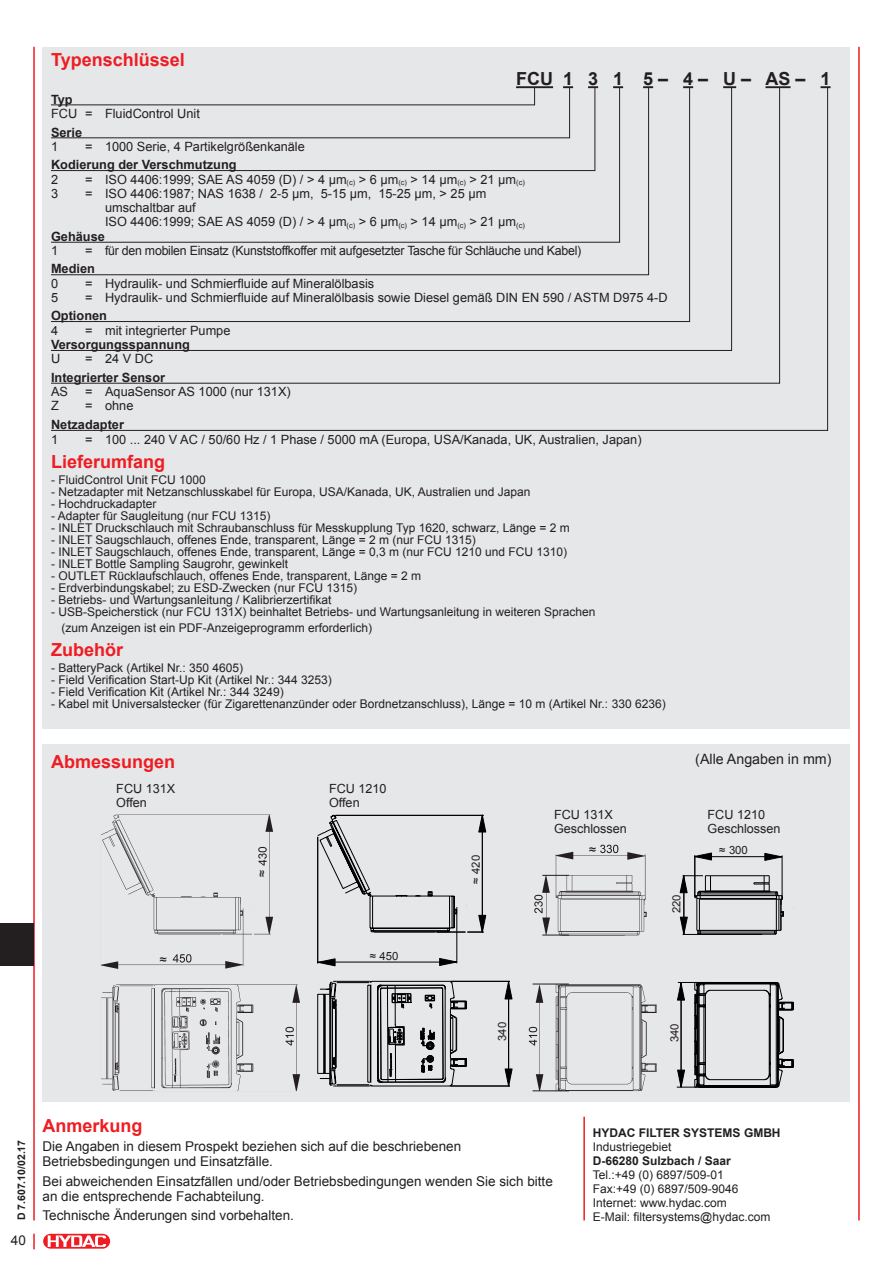
<style>
.page{position:relative;width:893px;height:1263px;background:#fff}
.page>*{position:absolute;margin:0;border:0;box-sizing:border-box;transform-origin:0 0}
.t1{font:700 18px "Arial";color:#ee1d23}
.t2{font:700 18px "Arial";color:#231f20}
.t3{font:14.25px "Arial";color:#231f20}
.t4{font:13.5px/15px "Arial";color:#231f20}
.t5{font:12.75px "Arial";color:#231f20}
.t6{font:700 12.75px "Arial";color:#231f20}
.t7{font:12.75px "Arial";letter-spacing:-.02em;color:#231f20}
.t8{font:12.6px/14px "Arial";color:#231f20}
.t9{font:12px/14px "Arial";color:#231f20}
.t10{font:700 12px "Arial";color:#231f20}
.t11{font:11.4px "Arial";color:#231f20}
.t12{font:700 10.5px "Arial";color:#231f20}
</style>
<div class="page">
<hr style="left:33px;top:47px;width:2px;height:1173px;background:#ee1d23">
<hr style="left:858px;top:47px;width:2px;height:1173px;background:#ee1d23">
<div style="left:43px;top:1233px;width:68px;height:16px;border:1px solid #fff;border-radius:7px"></div>
<svg style="left:43px;top:1234px;width:67px;height:14px"></svg>
<svg style="left:48px;top:1235px;width:58px;height:12px"></svg>
<svg style="left:33px;top:1234px;width:2px;height:15px"></svg>
<div style="left:0;top:923px;width:34px;height:42px;background:#231f20"></div>
<hr style="left:583px;top:1117px;width:2px;height:103px;background:#ee1d23">
<div style="left:43px;top:744px;width:807px;height:357px;background:#e6e7e9"></div>
<div style="left:43px;top:47px;width:807px;height:681px;background:#e6e7e9"></div>
<svg style="left:723px;top:86px;width:13px;height:1px"></svg>
<hr style="left:765px;top:86px;width:25px;height:2px;background:#231f20">
<svg style="left:820px;top:86px;width:10px;height:2px"></svg>
<img style="left:101px;top:814px;width:199px;height:277px">
<img style="left:528px;top:844px;width:229px;height:247px">
<svg style="left:51px;top:87px;width:777px;height:344px"></svg>
<svg style="left:317px;top:814px;width:196px;height:273px"></svg>
<svg style="left:764px;top:853px;width:18px;height:8px"></svg>
<svg style="left:694px;top:852px;width:18px;height:9px"></svg>
<hr style="left:704px;top:892px;width:66px;height:1px;background:#000002">
<hr style="left:700px;top:893px;width:76px;height:1px;background:#000002">
<hr style="left:700px;top:895px;width:76px;height:1px;background:#000002">
<hr style="left:700px;top:899px;width:76px;height:1px;background:#000002">
<hr style="left:710px;top:875px;width:54px;height:1px;background:#000002">
<hr style="left:710px;top:891px;width:54px;height:1px;background:#000002">
<hr style="left:781px;top:899px;width:1px;height:31px;background:#000002">
<hr style="left:778px;top:899px;width:1px;height:31px;background:#000002">
<svg style="left:781px;top:911px;width:3px;height:6px"></svg>
<hr style="left:700px;top:934px;width:74px;height:1px;background:#000002">
<hr style="left:700px;top:933px;width:74px;height:1px;background:#000002">
<hr style="left:700px;top:931px;width:75px;height:1px;background:#000002">
<svg style="left:774px;top:930px;width:8px;height:5px"></svg>
<hr style="left:699px;top:898px;width:77px;height:1px;background:#000002">
<hr style="left:699px;top:930px;width:77px;height:1px;background:#000002">
<hr style="left:776px;top:898px;width:1px;height:32px;background:#000002">
<hr style="left:696px;top:898px;width:1px;height:32px;background:#000002">
<hr style="left:699px;top:898px;width:1px;height:32px;background:#000002">
<svg style="left:754px;top:875px;width:29px;height:30px"></svg>
<hr style="left:695px;top:856px;width:87px;height:1px;background:#000002">
<hr style="left:694px;top:855px;width:1px;height:41px;background:#000002">
<hr style="left:782px;top:855px;width:1px;height:44px;background:#000002">
<hr style="left:824px;top:876px;width:1px;height:58px;background:#000002">
<svg style="left:679px;top:875px;width:35px;height:24px"></svg>
<svg style="left:679px;top:916px;width:23px;height:19px"></svg>
<hr style="left:683px;top:876px;width:1px;height:58px;background:#000002">
<svg style="left:677px;top:982px;width:117px;height:106px"></svg>
<hr style="left:681px;top:982px;width:1px;height:105px;background:#000002">
<svg style="left:542px;top:875px;width:27px;height:1px"></svg>
<hr style="left:533px;top:984px;width:36px;height:1px;background:#231f20">
<svg style="left:542px;top:935px;width:27px;height:1px"></svg>
<hr style="left:533px;top:1090px;width:36px;height:1px;background:#231f20">
<h1 class="t1" style="left:51px;top:47px;width:135px">Typenschlüssel</h1>
<h1 class="t2" style="left:516px;top:67px;width:316px">FCU 1 3 1 5 – 4 – U – AS – 1</h1>
<p class="t6" style="left:51px;top:91px;width:23px">Typ</p>
<p class="t5" style="left:51px;top:105px;width:150px">FCU = FluidControl Unit</p>
<p class="t6" style="left:51px;top:124px;width:33px">Serie</p>
<p class="t5" style="left:51px;top:138px;width:9px">1</p>
<p class="t5" style="left:85px;top:138px;width:221px">= 1000 Serie, 4 Partikelgrößenkanäle</p>
<p class="t6" style="left:51px;top:156px;width:187px">Kodierung der Verschmutzung</p>
<p class="t5" style="left:51px;top:171px;width:9px">2</p>
<p class="t5" style="left:85px;top:171px;width:441px">= ISO 4406:1999; SAE AS 4059 (D) / &gt; 4 µm<sub>(c)</sub> &gt; 6 µm<sub>(c)</sub> &gt; 14 µm<sub>(c)</sub> &gt; 21 µm<sub>(c)</sub></p>
<p class="t5" style="left:51px;top:185px;width:9px">3</p>
<p class="t5" style="left:85px;top:185px;width:403px">= ISO 4406:1987; NAS 1638 / 2-5 µm, 5-15 µm, 15-25 µm, &gt; 25 µm</p>
<p class="t5" style="left:105px;top:199px;width:92px">umschaltbar auf</p>
<p class="t5" style="left:105px;top:214px;width:421px">ISO 4406:1999; SAE AS 4059 (D) / &gt; 4 µm<sub>(c)</sub> &gt; 6 µm<sub>(c)</sub> &gt; 14 µm<sub>(c)</sub> &gt; 21 µm<sub>(c)</sub></p>
<p class="t6" style="left:51px;top:228px;width:55px">Gehäuse</p>
<p class="t5" style="left:51px;top:242px;width:9px">1</p>
<p class="t7" style="left:85px;top:242px;width:498px">= für den mobilen Einsatz (Kunststoffkoffer mit aufgesetzter Tasche für Schläuche und Kabel)</p>
<p class="t6" style="left:51px;top:260px;width:45px">Medien</p>
<p class="t5" style="left:51px;top:275px;width:9px">0</p>
<p class="t5" style="left:85px;top:275px;width:291px">= Hydraulik- und Schmierfluide auf Mineralölbasis</p>
<p class="t5" style="left:51px;top:289px;width:9px">5</p>
<p class="t5" style="left:85px;top:289px;width:584px">= Hydraulik- und Schmierfluide auf Mineralölbasis sowie Diesel gemäß DIN EN 590 / ASTM D975 4-D</p>
<p class="t6" style="left:51px;top:307px;width:57px">Optionen</p>
<p class="t5" style="left:51px;top:322px;width:9px">4</p>
<p class="t5" style="left:85px;top:322px;width:147px">= mit integrierter Pumpe</p>
<p class="t6" style="left:51px;top:336px;width:140px">Versorgungsspannung</p>
<p class="t5" style="left:51px;top:350px;width:11px">U</p>
<p class="t5" style="left:85px;top:350px;width:70px">= 24 V DC</p>
<p class="t6" style="left:51px;top:369px;width:116px">Integrierter Sensor</p>
<p class="t5" style="left:51px;top:383px;width:19px">AS</p>
<p class="t5" style="left:85px;top:383px;width:207px">= AquaSensor AS 1000 (nur 131X)</p>
<p class="t5" style="left:51px;top:397px;width:9px">Z</p>
<p class="t5" style="left:85px;top:397px;width:50px">= ohne</p>
<p class="t6" style="left:51px;top:416px;width:74px">Netzadapter</p>
<p class="t5" style="left:51px;top:432px;width:9px">1</p>
<p class="t5" style="left:85px;top:432px;width:558px">= 100 ... 240 V AC / 50/60 Hz / 1 Phase / 5000 mA (Europa, USA/Kanada, UK, Australien, Japan)</p>
<h1 class="t1" style="left:51px;top:450px;width:116px">Lieferumfang</h1>
<p class="t9" style="left:51px;top:473px;width:156px">- FluidControl Unit FCU 1000</p>
<p class="t9" style="left:51px;top:485px;width:481px">- Netzadapter mit Netzanschlusskabel für Europa, USA/Kanada, UK, Australien und Japan</p>
<p class="t9" style="left:51px;top:497px;width:107px">- Hochdruckadapter</p>
<p class="t9" style="left:51px;top:509px;width:221px">- Adapter für Saugleitung (nur FCU 1315)</p>
<p class="t9" style="left:51px;top:521px;width:520px">- INLET Druckschlauch mit Schraubanschluss für Messkupplung Typ 1620, schwarz, Länge = 2 m</p>
<p class="t9" style="left:51px;top:533px;width:426px">- INLET Saugschlauch, offenes Ende, transparent, Länge = 2 m (nur FCU 1315)</p>
<p class="t9" style="left:51px;top:545px;width:518px">- INLET Saugschlauch, offenes Ende, transparent, Länge = 0,3 m (nur FCU 1210 und FCU 1310)</p>
<p class="t9" style="left:51px;top:557px;width:239px">- INLET Bottle Sampling Saugrohr, gewinkelt</p>
<p class="t9" style="left:51px;top:569px;width:372px">- OUTLET Rücklaufschlauch, offenes Ende, transparent, Länge = 2 m</p>
<p class="t9" style="left:51px;top:581px;width:308px">- Erdverbindungskabel; zu ESD-Zwecken (nur FCU 1315)</p>
<p class="t9" style="left:51px;top:593px;width:282px">- Betriebs- und Wartungsanleitung / Kalibrierzertifikat</p>
<p class="t9" style="left:62px;top:604px;width:535px;line-height:15.8px;text-indent:-10px">- USB-Speicherstick (nur FCU 131X) beinhaltet Betriebs- und Wartungsanleitung in weiteren Sprachen (zum Anzeigen ist ein PDF-Anzeigeprogramm erforderlich)</p>
<h1 class="t1" style="left:51px;top:638px;width:74px">Zubehör</h1>
<p class="t9" style="left:51px;top:661px;width:194px">- BatteryPack (Artikel Nr.: 350 4605)</p>
<p class="t9" style="left:51px;top:673px;width:282px">- Field Verification Start-Up Kit (Artikel Nr.: 344 3253)</p>
<p class="t9" style="left:51px;top:685px;width:234px">- Field Verification Kit (Artikel Nr.: 344 3249)</p>
<p class="t9" style="left:51px;top:697px;width:616px">- Kabel mit Universalstecker (für Zigarettenanzünder oder Bordnetzanschluss), Länge = 10 m (Artikel Nr.: 330 6236)</p>
<h1 class="t1" style="left:51px;top:750px;width:126px">Abmessungen</h1>
<p class="t3" style="left:695px;top:750px;width:138px">(Alle Angaben in mm)</p>
<p class="t8" style="left:116px;top:782px;width:60px">FCU 131X<br>Offen</p>
<p class="t8" style="left:554px;top:807px;width:74px">FCU 131X<br>Geschlossen</p>
<p class="t8" style="left:329px;top:782px;width:59px">FCU 1210<br>Offen</p>
<p class="t8" style="left:707px;top:807px;width:74px">FCU 1210<br>Geschlossen</p>
<p class="t8" style="left:255px;top:877px;width:8px;rotate:-90deg">≈</p>
<p class="t8" style="left:160px;top:952px;width:8px">≈</p>
<p class="t11" style="left:370px;top:948px;width:30px">≈ 450</p>
<p class="t11" style="left:384px;top:949px;width:30px">≈ 450</p>
<p class="t11" style="left:468px;top:883px;width:30px;rotate:-90deg">≈ 420</p>
<p class="t11" style="left:495px;top:1041px;width:20px;rotate:-90deg">340</p>
<p class="t8" style="left:589px;top:842px;width:8px">≈</p>
<p class="t11" style="left:669px;top:913px;width:20px;rotate:-90deg">220</p>
<p class="t11" style="left:706px;top:841px;width:30px">≈ 300</p>
<p class="t11" style="left:719px;top:842px;width:30px">≈ 300</p>
<p class="t11" style="left:667px;top:1042px;width:20px;rotate:-90deg">340</p>
<p class="t12" style="left:14px;top:1220px;width:82px;rotate:-90deg">D 7.607.10/02.17</p>
<p class="t4" style="left:11px;top:1233px;width:17px">40</p>
<h1 class="t1" style="left:43px;top:1114px;width:102px">Anmerkung</h1>
<p class="t4" style="left:43px;top:1139px;width:420px">Die Angaben in diesem Prospekt beziehen sich auf die beschriebenen<br>Betriebsbedingungen und Einsatzfälle.</p>
<p class="t4" style="left:43px;top:1173px;width:512px">Bei abweichenden Einsatzfällen und/oder Betriebsbedingungen wenden Sie sich bitte an die entsprechende Fachabteilung.</p>
<p class="t4" style="left:43px;top:1208px;width:253px">Technische Änderungen sind vorbehalten.</p>
<p class="t10" style="left:593px;top:1124px;width:189px">HYDAC FILTER SYSTEMS GMBH</p>
<p class="t9" style="left:593px;top:1140px;width:80px">Industriegebiet</p>
<p class="t10" style="left:593px;top:1152px;width:140px">D-66280 Sulzbach / Saar</p>
<p class="t9" style="left:593px;top:1167px;width:179px">Tel.:+49 (0) 6897/509-01<br>Fax:+49 (0) 6897/509-9046<br>Internet: www.hydac.com<br>E-Mail: filtersystems@hydac.com</p>
</div>
